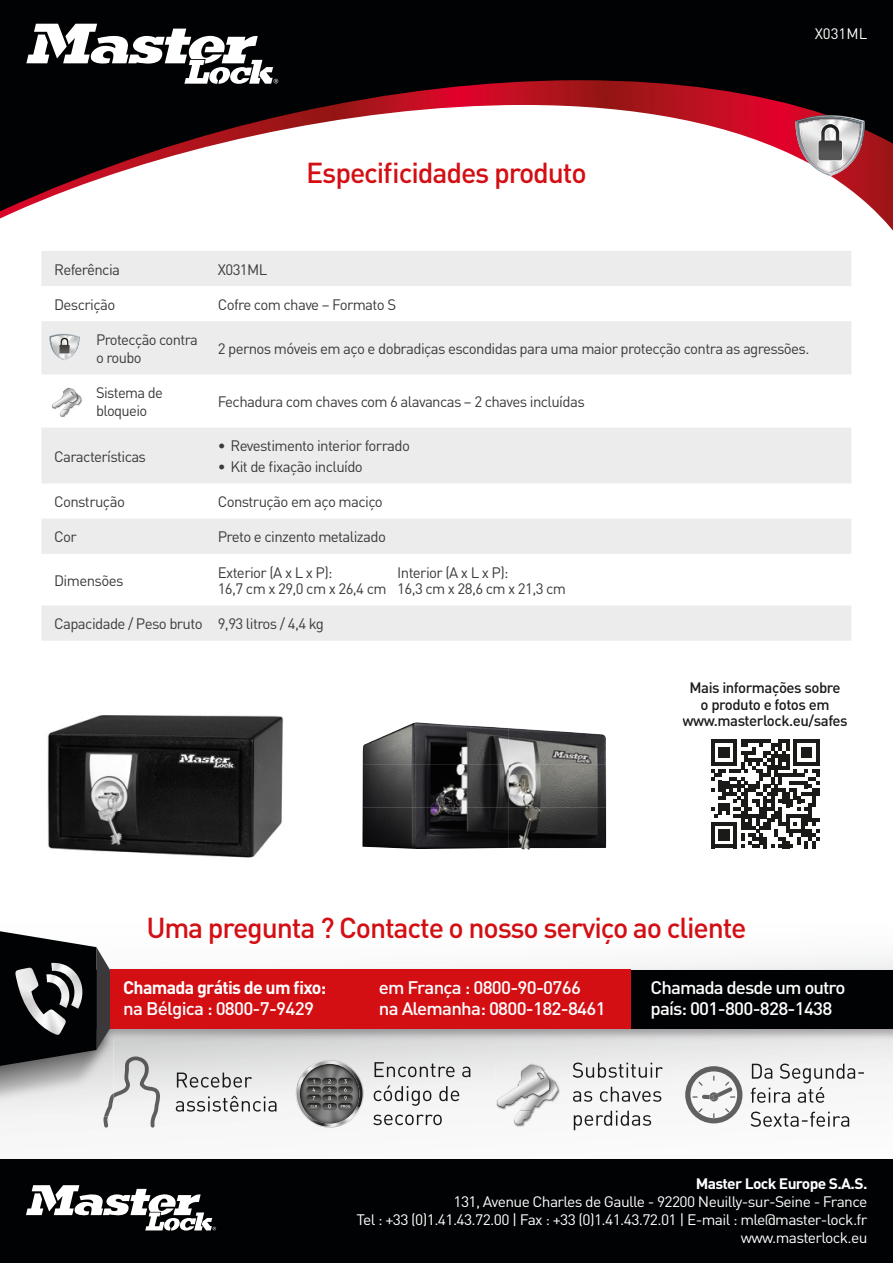
<style>
.page{position:relative;width:893px;height:1263px;background:#fff}
.page>*{position:absolute;margin:0;border:0;box-sizing:border-box;transform-origin:0 0}
.t1{font:500 28.5px "DIN";letter-spacing:-.04em;color:#d40f14}
.t2{font:500 18px/21.6px "DIN";letter-spacing:-.05em;color:#fff;scale:1.04 1}
.t3{font:700 18px "DIN";letter-spacing:-.04em;color:#fff}
.t4{font:15px/18px "DIN";letter-spacing:-.04em;color:#3b3b3a}
.t5{font:15px/18px "DIN";letter-spacing:-.04em;color:#fff;text-align:right;scale:1.04 1}
.t6{font:500 15px/16.5px "DIN";letter-spacing:-.03em;color:#1a1a18;text-align:center}
.t7{font:700 15px "DIN";letter-spacing:-.04em;color:#fff;scale:1.04 1}
.t8{font:15px "DIN";letter-spacing:-.04em;color:#fff}
</style>
<div class="page">
<img style="left:0;top:1068px;width:893px;height:63px">
<img style="left:114px;top:968px;width:779px;height:100px">
<img style="left:0;top:952px;width:114px;height:164px">
<img style="left:110px;top:968px;width:4px;height:72px">
<div style="left:91px;top:970px;width:802px;height:58px;background:#010203"></div>
<div style="left:110px;top:970px;width:520px;height:58px;background:#d40f14"></div>
<img style="left:177px;top:1072px;width:75px;height:15px">
<img style="left:176px;top:1096px;width:101px;height:15px">
<img style="left:103px;top:1056px;width:57px;height:71px">
<img style="left:104px;top:1093px;width:10px;height:23px">
<img style="left:374px;top:1062px;width:98px;height:15px">
<img style="left:374px;top:1085px;width:87px;height:21px">
<img style="left:373px;top:1114px;width:69px;height:11px">
<svg style="left:296px;top:1060px;width:67px;height:67px;background:#878786"></svg>
<img style="left:573px;top:1062px;width:90px;height:16px">
<img style="left:573px;top:1087px;width:89px;height:15px">
<img style="left:574px;top:1111px;width:77px;height:19px">
<img style="left:512px;top:1071px;width:48px;height:56px">
<img style="left:495px;top:1063px;width:57px;height:47px">
<svg style="left:497px;top:1065px;width:61px;height:59px"></svg>
<img style="left:685px;top:1066px;width:57px;height:57px">
<img style="left:752px;top:1063px;width:112px;height:20px">
<img style="left:751px;top:1087px;width:75px;height:16px">
<img style="left:751px;top:1111px;width:98px;height:16px">
<svg style="left:0;top:931px;width:110px;height:138px;background:#444445"></svg>
<img style="left:362px;top:722px;width:147px;height:127px">
<img style="left:509px;top:728px;width:97px;height:122px">
<img style="left:47px;top:715px;width:236px;height:143px">
<svg style="left:41px;top:251px;width:810px;height:390px;fill:#ececed"></svg>
<svg style="left:49px;top:334px;width:32px;height:26px"></svg>
<img style="left:59px;top:391px;width:23px;height:26px">
<img style="left:51px;top:387px;width:27px;height:22px">
<svg style="left:52px;top:388px;width:29px;height:28px"></svg>
<svg style="left:711px;top:739px;width:108px;height:109px"></svg>
<div style="left:0;top:1159px;width:893px;height:104px;background:#010203"></div>
<svg style="left:0;top:0;width:893px;height:228px;background:#262324"></svg>
<svg style="left:0;top:80px;width:867px;height:138px"></svg>
<svg style="left:26px;top:24px;width:252px;height:60px"></svg>
<svg style="left:26px;top:1185px;width:190px;height:45px"></svg>
<svg style="left:795px;top:115px;width:70px;height:61px"></svg>
<h1 class="t1" style="left:306px;top:154px;width:282px">Especificidades produto</h1>
<p class="t8" style="left:815px;top:24px;width:54px">X031ML</p>
<p class="t4" style="left:54px;top:260px;width:67px">Referência</p>
<p class="t4" style="left:218px;top:260px;width:51px">X031ML</p>
<p class="t4" style="left:54px;top:295px;width:63px">Descrição</p>
<p class="t4" style="left:218px;top:295px;width:180px">Cofre com chave – Formato S</p>
<p class="t4" style="left:96px;top:330px;width:103px">Protecção contra o roubo</p>
<p class="t4" style="left:218px;top:339px;width:593px">2 pernos móveis em aço e dobradiças escondidas para uma maior protecção contra as agressões.</p>
<p class="t4" style="left:96px;top:383px;width:68px">Sistema de bloqueio</p>
<p class="t4" style="left:218px;top:392px;width:369px">Fechadura com chaves com 6 alavancas – 2 chaves incluídas</p>
<p class="t4" style="left:54px;top:447px;width:93px">Características</p>
<p class="t4" style="left:218px;top:437px;width:194px">• Revestimento interior forrado</p>
<p class="t4" style="left:218px;top:457px;width:147px">• Kit de fixação incluído</p>
<p class="t4" style="left:54px;top:492px;width:72px">Construção</p>
<p class="t4" style="left:218px;top:492px;width:167px">Construção em aço maciço</p>
<p class="t4" style="left:54px;top:528px;width:24px">Cor</p>
<p class="t4" style="left:218px;top:528px;width:170px">Preto e cinzento metalizado</p>
<p class="t4" style="left:54px;top:571px;width:71px">Dimensões</p>
<p class="t4" style="left:218px;top:564px;width:170px;line-height:16.5px">Exterior (A x L x P):<br>16,7 cm x 29,0 cm x 26,4 cm</p>
<p class="t4" style="left:397px;top:564px;width:170px;line-height:16.5px">Interior (A x L x P):<br>16,3 cm x 28,6 cm x 21,3 cm</p>
<p class="t4" style="left:54px;top:614px;width:271px">Capacidade / Peso bruto 9,93 litros / 4,4 kg</p>
<p class="t6" style="left:682px;top:679px;width:167px">Mais informações sobre<br>o produto e fotos em www.masterlock.eu/safes</p>
<h1 class="t1" style="left:146px;top:909px;width:602px">Uma pregunta ? Contacte o nosso serviço ao cliente</h1>
<p class="t3" style="left:123px;top:975px;width:204px">Chamada grátis de um fixo:</p>
<p class="t2" style="left:123px;top:997px;width:185px">na Bélgica : 0800-7-9429</p>
<p class="t2" style="left:379px;top:976px;width:220px">em França : 0800-90-0766<br>na Alemanha: 0800-182-8461</p>
<p class="t2" style="left:651px;top:976px;width:189px">Chamada desde um outro país: 001-800-828-1438</p>
<p class="t7" style="left:696px;top:1173px;width:167px">Master Lock Europe S.A.S.</p>
<p class="t5" style="left:357px;top:1192px;width:493px">131, Avenue Charles de Gaulle - 92200 Neuilly-sur-Seine - France<br>Tel : +33 (0)1.41.43.72.00 | Fax : +33 (0)1.41.43.72.01 | E-mail : mle@master-lock.fr www.masterlock.eu</p>
</div>
